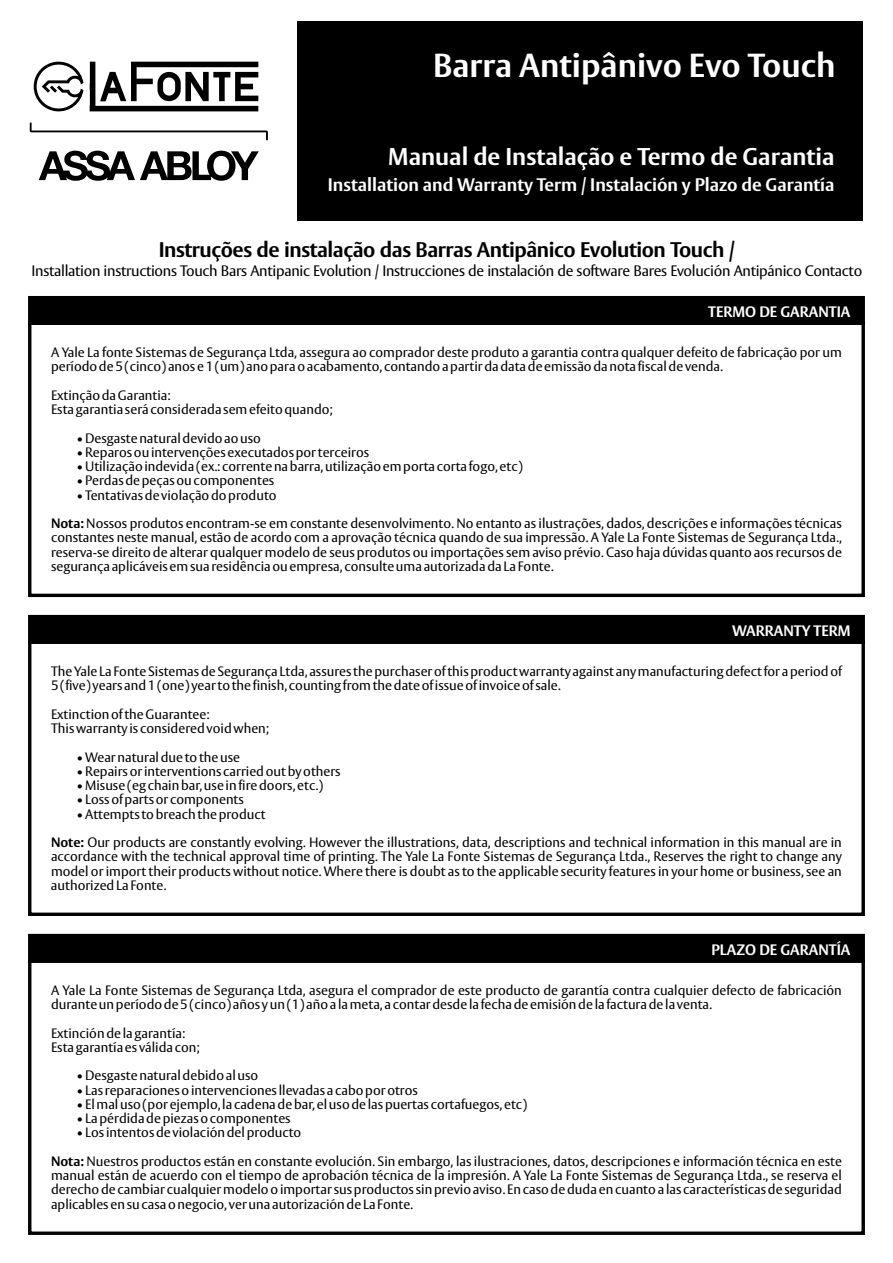
<style>
.page{position:relative;width:893px;height:1263px;background:#fff}
.page>*{position:absolute;margin:0;border:0;box-sizing:border-box;transform-origin:0 0}
.t1{font:700 33px "ASSA Vesta";color:#fff}
.t2{font:700 24px "ASSA Vesta";color:#fff}
.t3{font:700 21px "ASSA Vesta";letter-spacing:-.02em;color:#000}
.t4{font:700 18px "ASSA Vesta";color:#fff}
.t5{font:15px "ASSA Vesta";letter-spacing:-.02em;color:#000}
.t6{font:700 15px "ASSA Vesta";color:#fff}
.t7{font:13.5px/14.2px "ASSA Vesta";color:#000}
.s1{font-weight:700}
</style>
<div class="page">
<div style="left:28px;top:321px;width:837px;height:276px;border:3px solid #000"></div>
<div style="left:28px;top:296px;width:837px;height:31px;background:#000"></div>
<div style="left:298px;top:21px;width:565px;height:200px;background:#000"></div>
<svg style="left:34px;top:61px;width:224px;height:51px"></svg>
<svg style="left:30px;top:123px;width:238px;height:17px"></svg>
<svg style="left:39px;top:151px;width:220px;height:30px"></svg>
<div style="left:28px;top:640px;width:837px;height:276px;border:3px solid #000"></div>
<div style="left:28px;top:614px;width:837px;height:31px;background:#000"></div>
<div style="left:28px;top:959px;width:837px;height:276px;border:3px solid #000"></div>
<svg style="left:28px;top:933px;width:837px;height:31px;background:#0f0f0f"></svg>
<h1 class="t1" style="left:433px;top:51px;width:404px">Barra Antipânivo Evo Touch</h1>
<h2 class="t2" style="left:388px;top:146px;width:448px">Manual de Instalação e Termo de Garantia</h2>
<h3 class="t4" style="left:328px;top:177px;width:508px">Installation and Warranty Term / Instalación y Plazo de Garantía</h3>
<h3 class="t3" style="left:159px;top:240px;width:578px">Instruções de instalação das Barras Antipânico Evolution Touch /</h3>
<p class="t5" style="left:32px;top:264px;width:832px">Installation instructions Touch Bars Antipanic Evolution / Instrucciones de instalación de software Bares Evolución Antipánico Contacto</p>
<p class="t6" style="left:708px;top:305px;width:144px">TERMO DE GARANTIA</p>
<p class="t7" style="left:51px;top:346px;width:792px">A Yale La fonte Sistemas de Segurança Ltda, assegura ao comprador deste produto a garantia contra qualquer defeito de fabricação por um período de 5 (cinco) anos e 1 (um) ano para o acabamento, contando a partir da data de emissão da nota fiscal de venda.</p>
<p class="t7" style="left:51px;top:389px;width:283px">Extinção da Garantia:<br>Esta garantia será considerada sem efeito quando;</p>
<p class="t7" style="left:77px;top:432px;width:186px">• Desgaste natural devido ao uso</p>
<p class="t7" style="left:77px;top:446px;width:294px">• Reparos ou intervenções executados por terceiros</p>
<p class="t7" style="left:77px;top:460px;width:448px">• Utilização indevida (ex.: corrente na barra, utilização em porta corta fogo, etc)</p>
<p class="t7" style="left:76px;top:474px;width:199px">• Perdas de peças ou componentes</p>
<p class="t7" style="left:51px;top:482px;width:792px;line-height:28.5px;text-indent:25px">• Tentativas de violação do produto<br><span class="s1">Nota:</span> Nossos produtos encontram-se em constante desenvolvimento. No entanto as ilustrações, dados, descrições e informações técnicas</p>
<p class="t7" style="left:51px;top:531px;width:792px;text-align:justify">constantes neste manual, estão de acordo com a aprovação técnica quando de sua impressão. A Yale La Fonte Sistemas de Segurança Ltda., reserva-se direito de alterar qualquer modelo de seus produtos ou importações sem aviso prévio. Caso haja dúvidas quanto aos recursos de segurança aplicáveis em sua residência ou empresa, consulte uma autorizada da La Fonte.</p>
<p class="t6" style="left:732px;top:624px;width:120px">WARRANTY TERM</p>
<p class="t7" style="left:51px;top:665px;width:792px">The Yale La Fonte Sistemas de Segurança Ltda, assures the purchaser of this product warranty against any manufacturing defect for a period of<br>5 (five) years and 1 (one) year to the finish, counting from the date of issue of invoice of sale.</p>
<p class="t7" style="left:51px;top:708px;width:220px">Extinction of the Guarantee:<br>This warranty is considered void when;</p>
<p class="t7" style="left:77px;top:751px;width:165px">• Wear natural due to the use</p>
<p class="t7" style="left:77px;top:765px;width:266px">• Repairs or interventions carried out by others</p>
<p class="t7" style="left:77px;top:779px;width:248px">• Misuse (eg chain bar, use in fire doors, etc.)</p>
<p class="t7" style="left:77px;top:793px;width:169px">• Loss of parts or components</p>
<p class="t7" style="left:51px;top:800px;width:792px;line-height:28.5px;text-indent:26px">• Attempts to breach the product<br><span class="s1">Note:</span> Our products are constantly evolving. However the illustrations, data, descriptions and technical information in this manual are in</p>
<p class="t7" style="left:51px;top:850px;width:792px;text-align:justify">accordance with the technical approval time of printing. The Yale La Fonte Sistemas de Segurança Ltda., Reserves the right to change any model or import their products without notice. Where there is doubt as to the applicable security features in your home or business, see an authorized La Fonte.</p>
<p class="t6" style="left:711px;top:943px;width:141px">PLAZO DE GARANTÍA</p>
<p class="t7" style="left:51px;top:984px;width:792px">A Yale La Fonte Sistemas de Segurança Ltda, asegura el comprador de este producto de garantía contra cualquier defecto de fabricación durante un período de 5 (cinco) años y un (1) año a la meta, a contar desde la fecha de emisión de la factura de la venta.</p>
<p class="t7" style="left:51px;top:1027px;width:150px">Extinción de la garantía:<br>Esta garantía es válida con;</p>
<p class="t7" style="left:77px;top:1069px;width:183px">• Desgaste natural debido al uso</p>
<p class="t7" style="left:77px;top:1084px;width:343px">• Las reparaciones o intervenciones llevadas a cabo por otros</p>
<p class="t7" style="left:77px;top:1098px;width:452px">• El mal uso (por ejemplo, la cadena de bar, el uso de las puertas cortafuegos, etc)</p>
<p class="t7" style="left:77px;top:1112px;width:216px">• La pérdida de piezas o componentes</p>
<p class="t7" style="left:51px;top:1119px;width:792px;line-height:28.5px;text-indent:26px">• Los intentos de violación del producto<br><span class="s1">Nota:</span> Nuestros productos están en constante evolución. Sin embargo, las ilustraciones, datos, descripciones e información técnica en este</p>
<p class="t7" style="left:51px;top:1169px;width:792px;text-align:justify">manual están de acuerdo con el tiempo de aprobación técnica de la impresión. A Yale La Fonte Sistemas de Segurança Ltda., se reserva el derecho de cambiar cualquier modelo o importar sus productos sin previo aviso. En caso de duda en cuanto a las características de seguridad aplicables en su casa o negocio, ver una autorización de La Fonte.</p>
</div>
